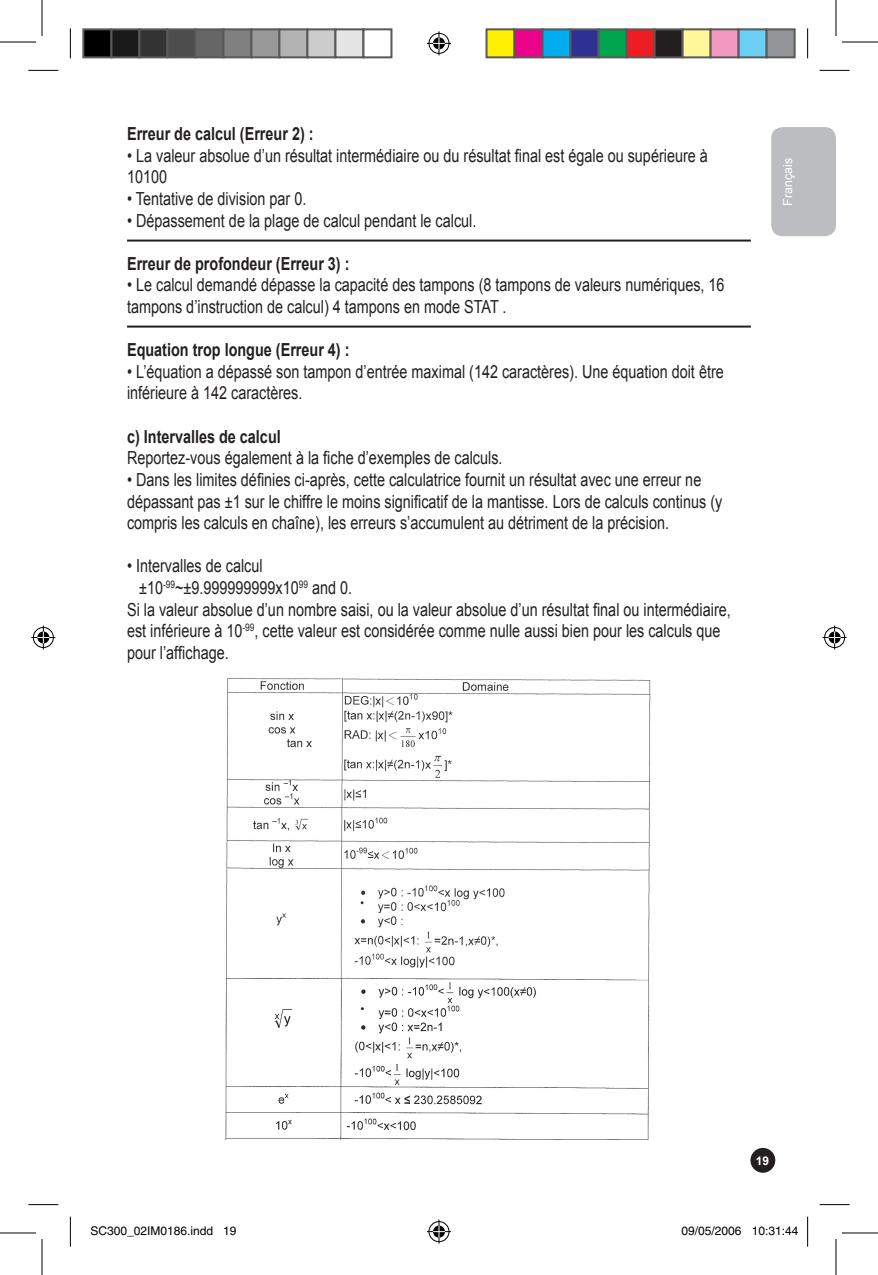
<style>
.page{position:relative;width:878px;height:1275px;background:#fff}
.page>*{position:absolute;margin:0;border:0;box-sizing:border-box;transform-origin:0 0}
.t1{font:18px/21.6px "Arial";color:#231f20;scale:.8 1}
.t2{font:700 18px "Arial";color:#231f20;scale:.8 1}
.t3{font:12.4px "VU Arial";color:#fff}
.t4{font:12px "Helvetica";color:#000}
.t5{font:700 12px "Arial";color:#fff}
</style>
<div class="page">
<div style="left:750px;top:1148px;width:25px;height:24px;background:#231f20;border-radius:50%"></div>
<hr style="left:127px;top:239px;width:624px;height:2px;background:#231f20">
<hr style="left:127px;top:325px;width:624px;height:2px;background:#231f20">
<img style="left:225px;top:678px;width:426px;height:461px">
<div style="left:771px;top:127px;width:65px;height:109px;background:#bcbdc0"></div>
<hr style="left:28px;top:70px;width:30px;height:1px;background:#000">
<hr style="left:819px;top:70px;width:30px;height:1px;background:#000">
<hr style="left:28px;top:1204px;width:30px;height:1px;background:#000">
<hr style="left:819px;top:1204px;width:30px;height:1px;background:#000">
<hr style="left:70px;top:28px;width:1px;height:30px;background:#000">
<hr style="left:70px;top:1216px;width:1px;height:30px;background:#000">
<hr style="left:807px;top:28px;width:1px;height:30px;background:#000">
<hr style="left:807px;top:1216px;width:1px;height:30px;background:#000">
<hr style="left:0;top:42px;width:36px;height:1px;background:#000">
<hr style="left:842px;top:42px;width:36px;height:1px;background:#000">
<hr style="left:0;top:1232px;width:36px;height:1px;background:#000">
<hr style="left:842px;top:1232px;width:36px;height:1px;background:#000">
<hr style="left:42px;top:0;width:1px;height:36px;background:#000">
<hr style="left:42px;top:1239px;width:1px;height:36px;background:#000">
<hr style="left:835px;top:0;width:1px;height:36px;background:#000">
<hr style="left:835px;top:1239px;width:1px;height:36px;background:#000">
<svg style="left:427px;top:31px;width:24px;height:24px"></svg>
<svg style="left:427px;top:1219px;width:24px;height:24px"></svg>
<svg style="left:31px;top:625px;width:24px;height:24px"></svg>
<svg style="left:822px;top:625px;width:24px;height:24px"></svg>
<div style="left:83px;top:29px;width:28px;height:28px;background:#000"></div>
<div style="left:82px;top:28px;width:30px;height:30px;border:2px solid #595959"></div>
<div style="left:111px;top:29px;width:28px;height:28px;background:#1a1a1a"></div>
<div style="left:110px;top:28px;width:30px;height:30px;border:2px solid #595959"></div>
<div style="left:139px;top:29px;width:28px;height:28px;background:#333"></div>
<div style="left:138px;top:28px;width:30px;height:30px;border:2px solid #595959"></div>
<div style="left:167px;top:29px;width:28px;height:28px;background:#4d4d4d"></div>
<div style="left:166px;top:28px;width:30px;height:30px;border:2px solid #595959"></div>
<div style="left:195px;top:29px;width:28px;height:28px;background:#666"></div>
<div style="left:194px;top:28px;width:30px;height:30px;border:2px solid #595959"></div>
<div style="left:223px;top:29px;width:28px;height:28px;background:#808080"></div>
<div style="left:222px;top:28px;width:30px;height:30px;border:2px solid #595959"></div>
<div style="left:251px;top:29px;width:28px;height:28px;background:#999"></div>
<div style="left:250px;top:28px;width:30px;height:30px;border:2px solid #595959"></div>
<div style="left:279px;top:29px;width:28px;height:28px;background:#b3b3b3"></div>
<div style="left:278px;top:28px;width:30px;height:30px;border:2px solid #595959"></div>
<div style="left:307px;top:29px;width:28px;height:28px;background:#ccc"></div>
<div style="left:306px;top:28px;width:30px;height:30px;border:2px solid #595959"></div>
<div style="left:335px;top:29px;width:28px;height:28px;background:#e5e5e5"></div>
<div style="left:334px;top:28px;width:30px;height:30px;border:2px solid #595959"></div>
<div style="left:362px;top:28px;width:30px;height:30px;border:2px solid #595959"></div>
<div style="left:486px;top:29px;width:28px;height:28px;background:#fff101"></div>
<div style="left:485px;top:28px;width:30px;height:30px;border:2px solid #595959"></div>
<div style="left:514px;top:29px;width:28px;height:28px;background:#ed028c"></div>
<div style="left:513px;top:28px;width:30px;height:30px;border:2px solid #595959"></div>
<div style="left:542px;top:29px;width:28px;height:28px;background:#00aeef"></div>
<div style="left:541px;top:28px;width:30px;height:30px;border:2px solid #595959"></div>
<div style="left:570px;top:29px;width:28px;height:28px;background:#2e3092"></div>
<div style="left:569px;top:28px;width:30px;height:30px;border:2px solid #595959"></div>
<div style="left:598px;top:29px;width:28px;height:28px;background:#00a54f"></div>
<div style="left:597px;top:28px;width:30px;height:30px;border:2px solid #595959"></div>
<div style="left:626px;top:29px;width:28px;height:28px;background:#ee1d23"></div>
<div style="left:625px;top:28px;width:30px;height:30px;border:2px solid #595959"></div>
<div style="left:654px;top:29px;width:28px;height:28px;background:#231f20"></div>
<div style="left:653px;top:28px;width:30px;height:30px;border:2px solid #595959"></div>
<div style="left:682px;top:29px;width:28px;height:28px;background:#fff79a"></div>
<div style="left:681px;top:28px;width:30px;height:30px;border:2px solid #595959"></div>
<div style="left:710px;top:29px;width:28px;height:28px;background:#f499c2"></div>
<div style="left:709px;top:28px;width:30px;height:30px;border:2px solid #595959"></div>
<div style="left:738px;top:29px;width:28px;height:28px;background:#6bcff6"></div>
<div style="left:737px;top:28px;width:30px;height:30px;border:2px solid #595959"></div>
<div style="left:766px;top:29px;width:28px;height:28px;background:#939598"></div>
<div style="left:765px;top:28px;width:30px;height:30px;border:2px solid #595959"></div>
<div style="left:681px;top:1225px;width:7px;height:10px;border:1px solid #fff;border-radius:50%"></div>
<svg style="left:683px;top:1225px;width:5px;height:10px"></svg>
<div style="left:721px;top:1225px;width:7px;height:10px;border:1px solid #fff;border-radius:50%"></div>
<div style="left:729px;top:1226px;width:5px;height:8px;border:1px solid #fff;border-radius:50%"></div>
<div style="left:728px;top:1225px;width:7px;height:10px;border:1px solid #fff;border-radius:50%"></div>
<div style="left:759px;top:1226px;width:5px;height:8px;border:1px solid #fff;border-radius:50%"></div>
<div style="left:758px;top:1225px;width:7px;height:10px;border:1px solid #fff;border-radius:50%"></div>
<p class="t2" style="left:127px;top:124px;width:235px">Erreur de calcul (Erreur 2) :</p>
<p class="t1" style="left:127px;top:145px;width:727px">• La valeur absolue d’un résultat intermédiaire ou du résultat final est égale ou supérieure à<br>10100</p>
<p class="t1" style="left:127px;top:188px;width:226px">• Tentative de division par 0.</p>
<p class="t1" style="left:127px;top:209px;width:438px">• Dépassement de la plage de calcul pendant le calcul.</p>
<p class="t2" style="left:127px;top:253px;width:280px">Erreur de profondeur (Erreur 3) :</p>
<p class="t1" style="left:127px;top:274px;width:748px">• Le calcul demandé dépasse la capacité des tampons (8 tampons de valeurs numériques, 16 tampons d’instruction de calcul) 4 tampons en mode STAT .</p>
<p class="t2" style="left:127px;top:340px;width:280px">Equation trop longue (Erreur 4) :</p>
<p class="t1" style="left:127px;top:361px;width:747px">• L’équation a dépassé son tampon d’entrée maximal (142 caractères). Une équation doit être inférieure à 142 caractères.</p>
<p class="t2" style="left:127px;top:426px;width:194px">c) Intervalles de calcul</p>
<p class="t1" style="left:127px;top:447px;width:471px">Reportez-vous également à la fiche d’exemples de calculs.</p>
<p class="t1" style="left:127px;top:469px;width:745px">• Dans les limites définies ci-après, cette calculatrice fournit un résultat avec une erreur ne dépassant pas ±1 sur le chiffre le moins significatif de la mantisse. Lors de calculs continus (y compris les calculs en chaîne), les erreurs s’accumulent au détriment de la précision.</p>
<p class="t1" style="left:127px;top:555px;width:171px">• Intervalles de calcul</p>
<p class="t1" style="left:139px;top:577px;width:268px">±10<sup>-99</sup>~±9.999999999x10<sup>99</sup> and 0.</p>
<p class="t1" style="left:127px;top:598px;width:756px">Si la valeur absolue d’un nombre saisi, ou la valeur absolue d’un résultat final ou intermédiaire,</p>
<p class="t1" style="left:127px;top:620px;width:743px">est inférieure à 10<sup>-99</sup>, cette valeur est considérée comme nulle aussi bien pour les calculs que</p>
<p class="t1" style="left:127px;top:641px;width:129px">pour l’affichage.</p>
<p class="t3" style="left:779px;top:205px;width:49px;rotate:-90deg">Français</p>
<p class="t5" style="left:756px;top:1153px;width:15px">19</p>
<p class="t4" style="left:90px;top:1223px;width:148px">SC300_02IM0186.indd 19</p>
<p class="t4" style="left:681px;top:1223px;width:118px">09/05/2006 10:31:44</p>
</div>
